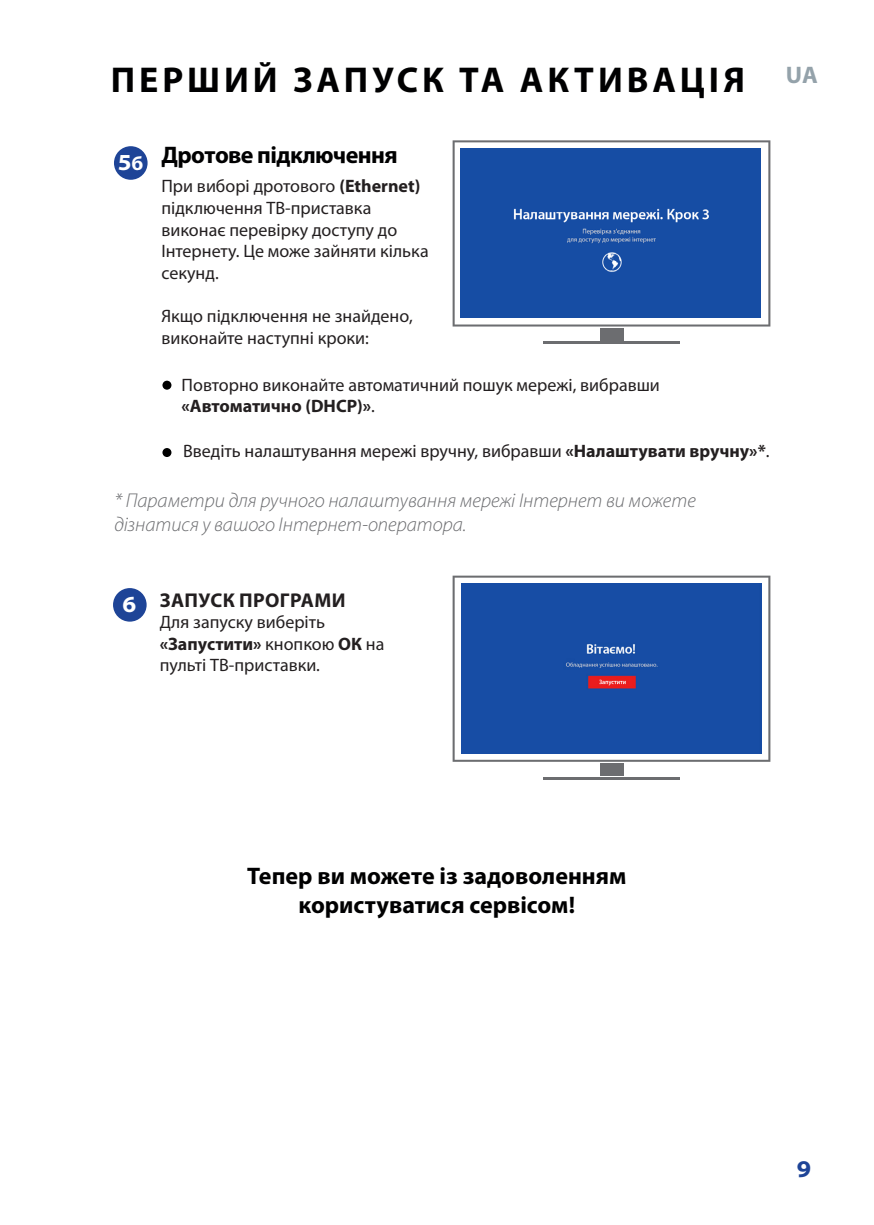
<style>
.page{position:relative;width:874px;height:1225px;background:#fff}
.page>*{position:absolute;margin:0;border:0;box-sizing:border-box;transform-origin:0 0}
.t1{font:700 36px "Myriad Pro";letter-spacing:.11em;color:#000001}
.t2{font:700 24px "Myriad Pro";letter-spacing:-.005em;color:#000001}
.t3{font:700 24px "Myriad Pro";letter-spacing:-.025em;color:#000001}
.t4{font:700 24px "Myriad Pro";color:#94a2aa}
.t5{font:700 semi-expanded 24px "Myriad Pro";color:#1e4497}
.t6{font:700 semi-expanded 23px "Myriad Pro";color:#fff}
.t7{font:italic 300 20px/24px "Myriad Pro";color:#6c6d70}
.t8{font:700 20px "Myriad Pro";letter-spacing:.02em;color:#231f20}
.t9{font:18px/21.6px "Myriad Pro";color:#231f20}
.s1{font-size:19.2px}
.s2{font-weight:700}
</style>
<div class="page">
<div style="left:113px;top:588px;width:33px;height:33px;background:#1e4497;border-radius:50%"></div>
<div style="left:114px;top:146px;width:33px;height:34px;background:#1e4497;border-radius:50%"></div>
<div style="left:599px;top:763px;width:24px;height:12px;background:#6c6d70"></div>
<hr style="left:543px;top:776px;width:136px;height:3px;background:#6c6d70">
<svg style="left:452px;top:575px;width:318px;height:187px;background:#3561ab"></svg>
<div style="left:599px;top:328px;width:24px;height:12px;background:#6c6d70"></div>
<hr style="left:543px;top:341px;width:136px;height:3px;background:#6c6d70">
<svg style="left:452px;top:140px;width:318px;height:186px;background:#3463ad"></svg>
<div style="left:162px;top:381px;width:9px;height:9px;background:#000;border-radius:50%"></div>
<div style="left:162px;top:448px;width:9px;height:9px;background:#000;border-radius:50%"></div>
<p class="t1" style="left:111px;top:57px;width:635px">ПЕРШИЙ ЗАПУСК ТА АКТИВАЦІЯ</p>
<p class="t4" style="left:785px;top:59px;width:33px">UA</p>
<p class="t6" style="left:118px;top:150px;width:27px">5<span class="s1">б</span></p>
<p class="t3" style="left:161px;top:139px;width:238px">Дротове підключення</p>
<p class="t9" style="left:161px;top:175px;width:269px">При виборі дротового <span class="s2">(Ethernet) </span>підключення ТВ-приставка виконає перевірку доступу до<br>Інтернету. Це може зайняти кілька секунд.</p>
<p class="t9" style="left:161px;top:305px;width:253px">Якщо підключення не знайдено, виконайте наступні кроки:</p>
<p class="t9" style="left:181px;top:373px;width:479px">Повторно виконайте автоматичний пошук мережі, вибравши <span class="s2">«Автоматично (DHCP)»</span>.</p>
<p class="t9" style="left:183px;top:440px;width:587px">Введіть налаштування мережі вручну, вибравши <span class="s2">«Налаштувати вручну»*</span>.</p>
<p class="t7" style="left:114px;top:489px;width:582px">* Параметри для ручного налаштування мережі Інтернет ви можете дізнатися у вашого Інтернет-оператора.</p>
<p class="t6" style="left:122px;top:591px;width:15px">6</p>
<p class="t8" style="left:160px;top:587px;width:187px">ЗАПУСК ПРОГРАМИ</p>
<p class="t9" style="left:160px;top:611px;width:226px">Для запуску виберіть <span class="s2">«Запустити»</span> кнопкою <span class="s2">ОК</span> на пульті ТВ-приставки.</p>
<p class="t2" style="left:247px;top:860px;width:380px">Тепер ви можете із задоволенням</p>
<p class="t2" style="left:298px;top:889px;width:278px">користуватися сервісом!</p>
<p class="t5" style="left:796px;top:1155px;width:16px">9</p>
</div>
